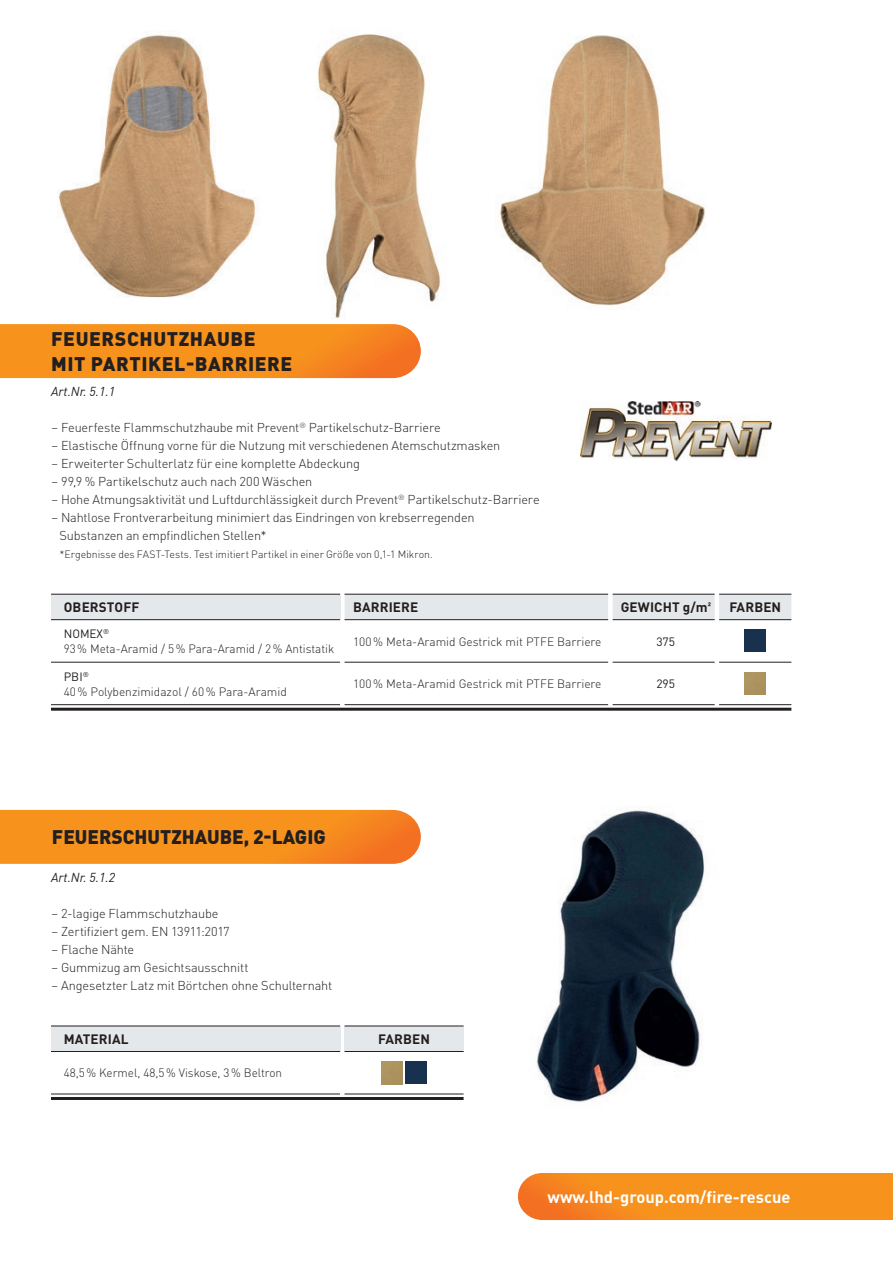
<style>
.page{position:relative;width:893px;height:1263px;background:#fff}
.page>*{position:absolute;margin:0;border:0;box-sizing:border-box;transform-origin:0 0}
.t1{font:900 19.5px/25.2px "DIN Pro";letter-spacing:.03em;color:#231f20}
.t2{font:900 19.5px "DIN Pro";color:#231f20}
.t3{font:700 16.5px "DIN Pro";color:#fff}
.t4{font:700 13.5px "DIN Pro";letter-spacing:.01em;color:#231f20}
.t5{font:300 12.75px/18px "DIN Pro";letter-spacing:-.01em;color:#231f20}
.t6{font:italic 12.75px "DIN";color:#231f20}
.t7{font:300 12px/15px "DIN Pro";color:#231f20}
.t8{font:12px "DIN Pro";color:#231f20}
.t9{font:300 10.5px "DIN Pro";color:#231f20}
.s1{font-weight:400}
</style>
<div class="page">
<svg style="left:518px;top:1173px;width:375px;height:47px;background:#f68f20"></svg>
<img style="left:536px;top:810px;width:170px;height:292px">
<div style="left:51px;top:594px;width:289px;height:26px;background:#e5e8eb"></div>
<div style="left:345px;top:594px;width:446px;height:26px;background:#e5e8eb"></div>
<hr style="left:51px;top:619px;width:289px;height:1px;background:#231f20">
<hr style="left:51px;top:662px;width:289px;height:1px;background:#231f20">
<hr style="left:51px;top:704px;width:289px;height:1px;background:#231f20">
<hr style="left:345px;top:619px;width:263px;height:1px;background:#231f20">
<hr style="left:345px;top:662px;width:263px;height:1px;background:#231f20">
<hr style="left:345px;top:704px;width:263px;height:1px;background:#231f20">
<hr style="left:613px;top:619px;width:102px;height:1px;background:#231f20">
<hr style="left:613px;top:662px;width:102px;height:1px;background:#231f20">
<hr style="left:613px;top:704px;width:102px;height:1px;background:#231f20">
<hr style="left:719px;top:619px;width:72px;height:1px;background:#231f20">
<hr style="left:719px;top:662px;width:72px;height:1px;background:#231f20">
<hr style="left:719px;top:704px;width:72px;height:1px;background:#231f20">
<hr style="left:51px;top:708px;width:740px;height:3px;background:#231f20">
<hr style="left:51px;top:594px;width:289px;height:1px;background:#231f20">
<hr style="left:345px;top:594px;width:263px;height:1px;background:#231f20">
<hr style="left:613px;top:594px;width:102px;height:1px;background:#231f20">
<hr style="left:719px;top:594px;width:72px;height:1px;background:#231f20">
<div style="left:745px;top:630px;width:21px;height:22px;background:#17314f"></div>
<img style="left:745px;top:672px;width:21px;height:23px">
<div style="left:51px;top:1026px;width:289px;height:25px;background:#e5e8eb"></div>
<div style="left:345px;top:1026px;width:119px;height:25px;background:#e5e8eb"></div>
<hr style="left:51px;top:1051px;width:289px;height:1px;background:#231f20">
<hr style="left:51px;top:1094px;width:289px;height:1px;background:#231f20">
<hr style="left:345px;top:1051px;width:119px;height:1px;background:#231f20">
<hr style="left:345px;top:1094px;width:119px;height:1px;background:#231f20">
<hr style="left:51px;top:1097px;width:413px;height:3px;background:#231f20">
<hr style="left:51px;top:1026px;width:289px;height:1px;background:#231f20">
<hr style="left:345px;top:1026px;width:119px;height:1px;background:#231f20">
<img style="left:381px;top:1061px;width:22px;height:23px">
<div style="left:406px;top:1061px;width:21px;height:23px;background:#17314f"></div>
<img style="left:317px;top:34px;width:124px;height:284px">
<img style="left:496px;top:35px;width:209px;height:271px">
<img style="left:59px;top:32px;width:198px;height:266px">
<img style="left:581px;top:402px;width:191px;height:59px">
<svg style="left:0;top:324px;width:421px;height:54px;background:#f68f21"></svg>
<svg style="left:0;top:810px;width:421px;height:54px;background:#f68f21"></svg>
<h1 class="t1" style="left:51px;top:327px;width:243px">FEUERSCHUTZHAUBE<br>MIT PARTIKEL-BARRIERE</h1>
<p class="t6" style="left:51px;top:387px;width:66px">Art.Nr. 5.1.1</p>
<p class="t5" style="left:51px;top:420px;width:391px">– Feuerfeste Flammschutzhaube mit Prevent<sup>®</sup> Partikelschutz-Barriere</p>
<p class="t5" style="left:51px;top:438px;width:451px">– Elastische Öffnung vorne für die Nutzung mit verschiedenen Atemschutzmasken</p>
<p class="t5" style="left:51px;top:456px;width:311px">– Erweiterter Schulterlatz für eine komplette Abdeckung</p>
<p class="t5" style="left:51px;top:474px;width:263px">– 99,9 % Partikelschutz auch nach 200 Wäschen</p>
<p class="t5" style="left:51px;top:492px;width:490px">– Hohe Atmungsaktivität und Luftdurchlässigkeit durch Prevent<sup>®</sup> Partikelschutz-Barriere</p>
<p class="t5" style="left:59px;top:510px;width:417px;text-indent:-9px">– Nahtlose Frontverarbeitung minimiert das Eindringen von krebserregenden<br>Substanzen an empfindlichen Stellen*</p>
<p class="t9" style="left:60px;top:550px;width:375px">*Ergebnisse des FAST-Tests. Test imitiert Partikel in einer Größe von 0,1-1 Mikron.</p>
<p class="t4" style="left:64px;top:602px;width:77px">OBERSTOFF</p>
<p class="t4" style="left:353px;top:602px;width:67px">BARRIERE</p>
<p class="t4" style="left:621px;top:602px;width:92px">GEWICHT g/m²</p>
<p class="t4" style="left:729px;top:602px;width:53px">FARBEN</p>
<p class="t7" style="left:64px;top:627px;width:272px"><span class="s1">NOMEX</span><sup>®<br></sup>93% Meta-Aramid / 5% Para-Aramid / 2% Antistatik</p>
<p class="t7" style="left:353px;top:635px;width:250px">100% Meta-Aramid Gestrick mit PTFE Barriere</p>
<p class="t8" style="left:656px;top:634px;width:20px">375</p>
<p class="t7" style="left:64px;top:670px;width:225px"><span class="s1">PBI</span><sup>®<br></sup>40% Polybenzimidazol / 60% Para-Aramid</p>
<p class="t7" style="left:353px;top:677px;width:250px">100% Meta-Aramid Gestrick mit PTFE Barriere</p>
<p class="t8" style="left:656px;top:677px;width:20px">295</p>
<h1 class="t2" style="left:52px;top:826px;width:275px">FEUERSCHUTZHAUBE, 2-LAGIG</h1>
<p class="t6" style="left:51px;top:873px;width:66px">Art.Nr. 5.1.2</p>
<p class="t5" style="left:51px;top:905px;width:169px">– 2-lagige Flammschutzhaube</p>
<p class="t5" style="left:51px;top:923px;width:180px">– Zertifiziert gem. EN 13911:2017</p>
<p class="t5" style="left:51px;top:941px;width:85px">– Flache Nähte</p>
<p class="t5" style="left:51px;top:959px;width:199px">– Gummizug am Gesichtsausschnitt</p>
<p class="t5" style="left:51px;top:977px;width:283px">– Angesetzter Latz mit Börtchen ohne Schulternaht</p>
<p class="t4" style="left:64px;top:1034px;width:66px">MATERIAL</p>
<p class="t4" style="left:378px;top:1034px;width:53px">FARBEN</p>
<p class="t7" style="left:64px;top:1067px;width:220px">48,5% Kermel, 48,5% Viskose, 3% Beltron</p>
<p class="t3" style="left:547px;top:1191px;width:245px">www.lhd-group.com/fire-rescue</p>
</div>
